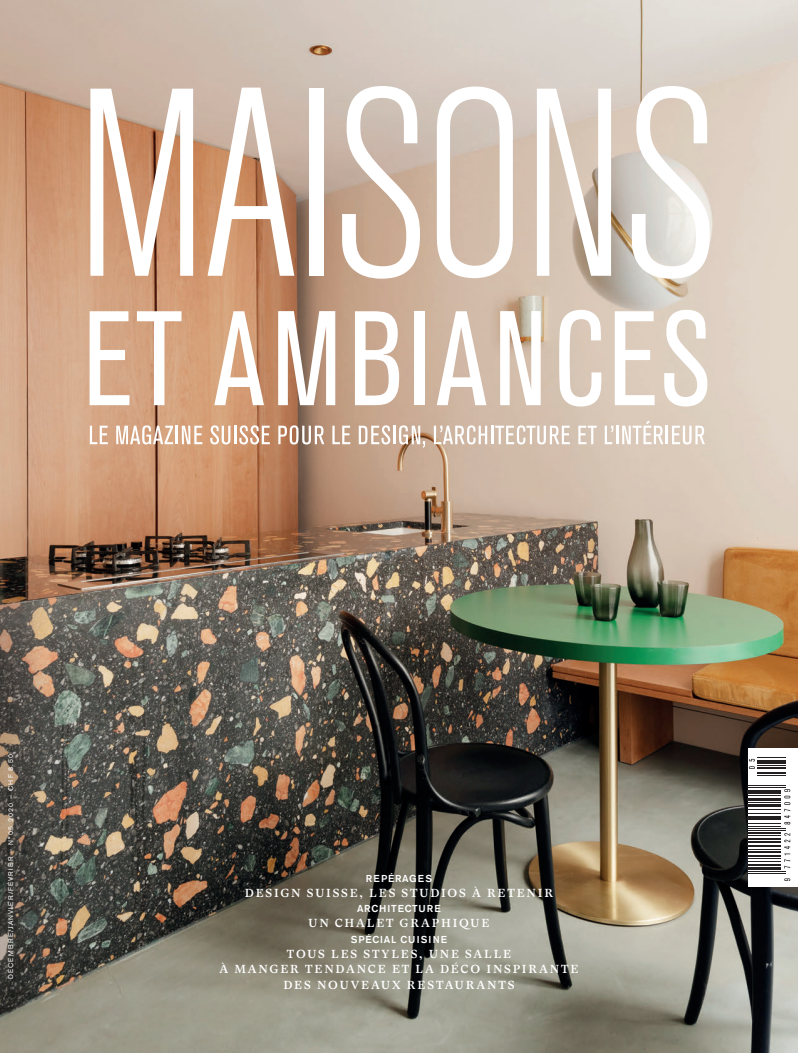
<style>
.page{position:relative;width:798px;height:1053px;background:#fff}
.page>*{position:absolute;margin:0;border:0;box-sizing:border-box;transform-origin:0 0}
.LEGENDES_150{font:500 11.62px "GT Super Text";letter-spacing:.16em;color:#fff}
.INTRODUCTION{font:500 10px "Akzidenz Grotesk BE";letter-spacing:.095em;color:#fff}
.INTRODUCTION-2{font:500 10px "Akzidenz Grotesk BE";letter-spacing:.075em;color:#fff}
.INFOS_chapitre__cent{font:6.88px "Akzidenz Grotesk BE";letter-spacing:.16em;color:#fff}
</style>
<div class="page">
<img style="left:0;top:0;width:797px;height:1052px">
<svg style="left:90px;top:89px;width:103px;height:187px"></svg>
<svg style="left:207px;top:88px;width:87px;height:188px"></svg>
<div style="left:309px;top:89px;width:14px;height:187px;background:#fff"></div>
<svg style="left:342px;top:86px;width:78px;height:193px"></svg>
<svg style="left:436px;top:86px;width:76px;height:192px"></svg>
<svg style="left:536px;top:89px;width:75px;height:187px"></svg>
<svg style="left:631px;top:86px;width:78px;height:193px"></svg>
<svg style="left:90px;top:311px;width:39px;height:94px"></svg>
<svg style="left:137px;top:311px;width:44px;height:94px"></svg>
<svg style="left:214px;top:311px;width:50px;height:94px"></svg>
<svg style="left:278px;top:311px;width:57px;height:94px"></svg>
<svg style="left:355px;top:311px;width:44px;height:94px"></svg>
<div style="left:414px;top:311px;width:10px;height:94px;background:#fff"></div>
<svg style="left:436px;top:311px;width:50px;height:94px"></svg>
<svg style="left:500px;top:311px;width:40px;height:94px"></svg>
<svg style="left:559px;top:310px;width:42px;height:96px"></svg>
<svg style="left:614px;top:311px;width:40px;height:94px"></svg>
<svg style="left:664px;top:310px;width:43px;height:96px"></svg>
<svg style="left:90px;top:425px;width:18px;height:19px"></svg>
<svg style="left:116px;top:425px;width:57px;height:19px"></svg>
<hr style="left:175px;top:425px;width:3px;height:19px;background:#fff">
<svg style="left:182px;top:425px;width:20px;height:19px"></svg>
<svg style="left:210px;top:425px;width:60px;height:19px"></svg>
<svg style="left:278px;top:425px;width:46px;height:19px"></svg>
<svg style="left:332px;top:425px;width:18px;height:19px"></svg>
<svg style="left:358px;top:425px;width:67px;height:23px"></svg>
<svg style="left:433px;top:425px;width:136px;height:19px"></svg>
<svg style="left:578px;top:425px;width:18px;height:19px"></svg>
<svg style="left:604px;top:425px;width:9px;height:19px"></svg>
<hr style="left:615px;top:425px;width:3px;height:19px;background:#fff">
<svg style="left:622px;top:421px;width:82px;height:23px"></svg>
<div style="left:747px;top:748px;width:50px;height:138px;background:#fff"></div>
<hr style="left:747px;top:872px;width:34px;height:1px;background:#231f20">
<hr style="left:747px;top:870px;width:34px;height:1px;background:#231f20">
<hr style="left:747px;top:868px;width:30px;height:1px;background:#231f20">
<hr style="left:747px;top:867px;width:30px;height:1px;background:#231f20">
<hr style="left:747px;top:865px;width:30px;height:1px;background:#231f20">
<hr style="left:747px;top:864px;width:30px;height:1px;background:#231f20">
<hr style="left:747px;top:861px;width:30px;height:1px;background:#231f20">
<hr style="left:747px;top:857px;width:30px;height:1px;background:#231f20">
<hr style="left:747px;top:855px;width:30px;height:1px;background:#231f20">
<hr style="left:747px;top:854px;width:30px;height:1px;background:#231f20">
<hr style="left:747px;top:852px;width:30px;height:1px;background:#231f20">
<hr style="left:747px;top:851px;width:30px;height:1px;background:#231f20">
<hr style="left:747px;top:849px;width:30px;height:1px;background:#231f20">
<hr style="left:747px;top:845px;width:30px;height:1px;background:#231f20">
<hr style="left:747px;top:844px;width:30px;height:1px;background:#231f20">
<hr style="left:747px;top:841px;width:30px;height:1px;background:#231f20">
<hr style="left:747px;top:840px;width:30px;height:1px;background:#231f20">
<hr style="left:747px;top:839px;width:30px;height:1px;background:#231f20">
<hr style="left:747px;top:838px;width:30px;height:1px;background:#231f20">
<hr style="left:747px;top:835px;width:30px;height:1px;background:#231f20">
<hr style="left:747px;top:832px;width:30px;height:1px;background:#231f20">
<hr style="left:747px;top:831px;width:30px;height:1px;background:#231f20">
<hr style="left:747px;top:829px;width:34px;height:1px;background:#231f20">
<hr style="left:747px;top:827px;width:34px;height:1px;background:#231f20">
<hr style="left:747px;top:826px;width:30px;height:1px;background:#231f20">
<hr style="left:747px;top:823px;width:30px;height:1px;background:#231f20">
<hr style="left:747px;top:819px;width:30px;height:1px;background:#231f20">
<hr style="left:747px;top:817px;width:30px;height:1px;background:#231f20">
<hr style="left:747px;top:816px;width:30px;height:1px;background:#231f20">
<hr style="left:747px;top:815px;width:30px;height:1px;background:#231f20">
<hr style="left:747px;top:812px;width:30px;height:1px;background:#231f20">
<hr style="left:747px;top:809px;width:30px;height:1px;background:#231f20">
<hr style="left:747px;top:806px;width:30px;height:1px;background:#231f20">
<hr style="left:747px;top:805px;width:30px;height:1px;background:#231f20">
<hr style="left:747px;top:804px;width:30px;height:1px;background:#231f20">
<hr style="left:747px;top:801px;width:30px;height:1px;background:#231f20">
<hr style="left:747px;top:799px;width:30px;height:1px;background:#231f20">
<hr style="left:747px;top:798px;width:30px;height:1px;background:#231f20">
<hr style="left:747px;top:795px;width:30px;height:1px;background:#231f20">
<hr style="left:747px;top:793px;width:30px;height:1px;background:#231f20">
<hr style="left:747px;top:792px;width:30px;height:1px;background:#231f20">
<hr style="left:747px;top:791px;width:30px;height:1px;background:#231f20">
<hr style="left:747px;top:789px;width:30px;height:1px;background:#231f20">
<hr style="left:747px;top:786px;width:34px;height:1px;background:#231f20">
<hr style="left:747px;top:784px;width:34px;height:1px;background:#231f20">
<svg style="left:748px;top:757px;width:37px;height:17px"></svg>
<svg style="left:755px;top:785px;width:36px;height:96px"></svg>
<hr style="left:755px;top:872px;width:30px;height:1px;background:#231f20">
<hr style="left:755px;top:870px;width:30px;height:1px;background:#231f20">
<svg style="left:780px;top:878px;width:10px;height:2px"></svg>
<svg style="left:755px;top:789px;width:35px;height:80px"></svg>
<hr style="left:755px;top:786px;width:30px;height:1px;background:#231f20">
<hr style="left:755px;top:784px;width:30px;height:1px;background:#231f20">
<p class="INFOS_chapitre__cent" style="left:7px;top:978px;width:227px;rotate:-90deg">DÉCEMBRE/JANVIER/FÉVRIER — N°05 2020 — CHF 8.50</p>
<p class="INTRODUCTION" style="left:366px;top:871px;width:68px">REPÉRAGES</p>
<p class="LEGENDES_150" style="left:245px;top:886px;width:309px">DESIGN SUISSE, LES STUDIOS À RETENIR</p>
<p class="INTRODUCTION-2" style="left:357px;top:902px;width:85px">ARCHITECTURE</p>
<p class="LEGENDES_150" style="left:308px;top:916px;width:182px">UN CHALET GRAPHIQUE</p>
<p class="INTRODUCTION" style="left:350px;top:933px;width:98px">SPÉCIAL CUISINE</p>
<p class="LEGENDES_150" style="left:287px;top:947px;width:225px">TOUS LES STYLES, UNE SALLE</p>
<p class="LEGENDES_150" style="left:219px;top:962px;width:360px">À MANGER TENDANCE ET LA DÉCO INSPIRANTE</p>
<p class="LEGENDES_150" style="left:283px;top:977px;width:232px">DES NOUVEAUX RESTAURANTS</p>
</div>
